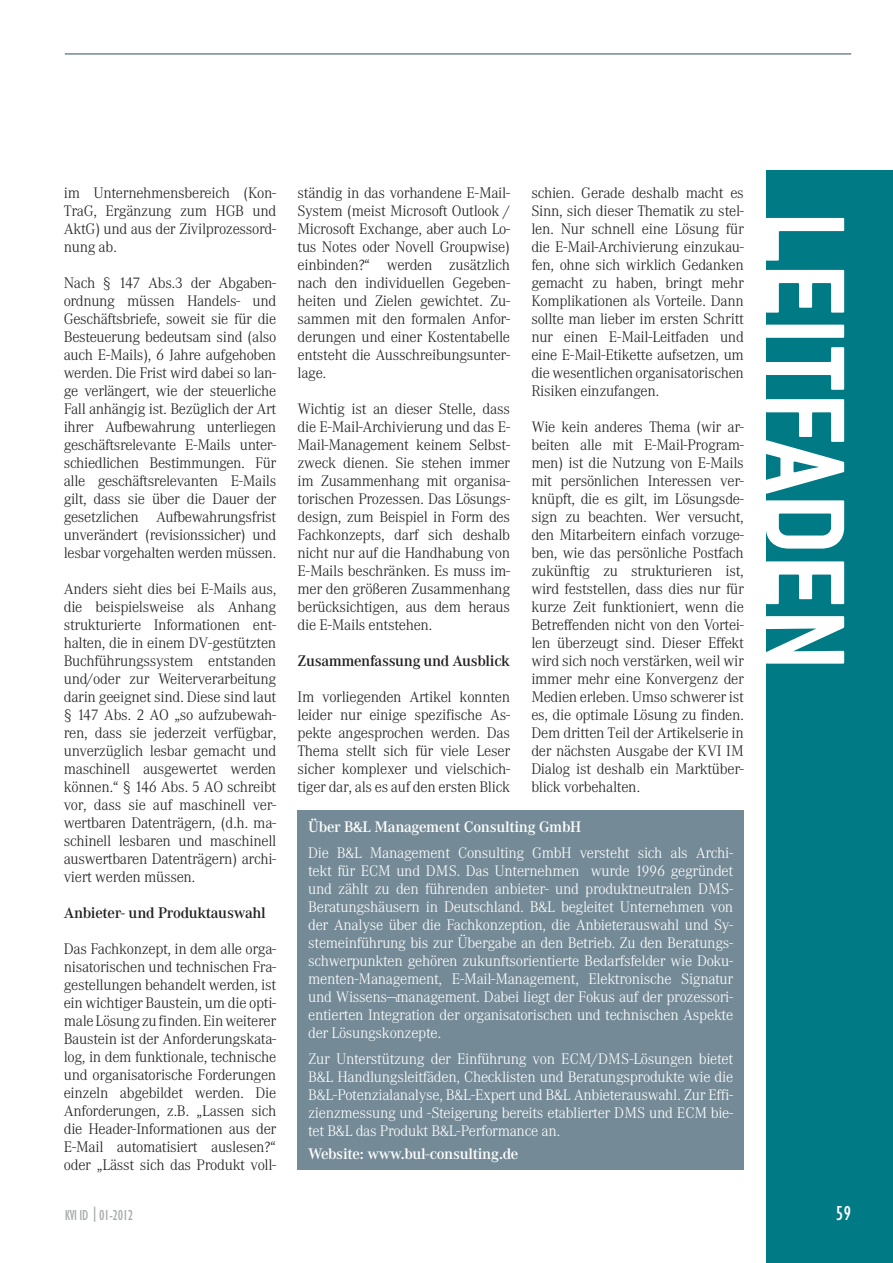
<style>
.page{position:relative;width:893px;height:1263px;background:#fff}
.page>*{position:absolute;margin:0;border:0;box-sizing:border-box;transform-origin:0 0}
.t1{font:700 124.5px "Conduit ITC";color:#fff;scale:.92 1}
.t2{font:condensed 21px "Gill Sans";color:#fff}
.t3{font:300 15px/18px "Corporate ABQ";letter-spacing:-.02em;color:#231f20;text-align:justify}
.t4{font:300 15px/18px "Corporate ABQ";letter-spacing:-.02em;color:#fff;text-align:justify}
.t5{font:500 15px "Corporate ABQ";letter-spacing:-.02em;color:#fff}
.t6{font:500 15px "Corporate ABQ";letter-spacing:-.025em;color:#231f20}
.t7{font:condensed 15px "Gill Sans";letter-spacing:-.025em;color:#a7a9ac}
</style>
<div class="page">
<div style="left:766px;top:170px;width:127px;height:1093px;background:#007b85"></div>
<hr style="left:65px;top:53px;width:786px;height:2px;background:#748a96">
<div style="left:298px;top:810px;width:446px;height:360px;background:#748a96"></div>
<p class="t3" style="left:64px;top:185px;width:214px">im Unternehmensbereich (Kon-TraG, Ergänzung zum HGB und AktG) und aus der Zivilprozessord&shy;nung ab.</p>
<p class="t3" style="left:64px;top:275px;width:214px">Nach § 147 Abs.3 der Abgaben&shy;ordnung müssen Handels- und Geschäftsbriefe, soweit sie für die Besteuerung bedeutsam sind (also auch E-Mails), 6 Jahre aufgehoben werden. Die Frist wird dabei so lan&shy;ge verlängert, wie der steuerliche Fall anhängig ist. Bezüglich der Art ihrer Aufbewahrung unterliegen geschäftsrelevante E-Mails unter&shy;schiedlichen Bestimmungen. Für alle geschäftsrelevanten E-Mails gilt, dass sie über die Dauer der gesetzlichen Aufbewahrungsfrist unverändert (revisionssicher) und lesbar vorgehalten werden müssen.</p>
<p class="t3" style="left:64px;top:581px;width:214px">Anders sieht dies bei E-Mails aus, die beispielsweise als Anhang strukturierte Informationen ent&shy;halten, die in einem DV-gestützten Buchführungssystem entstanden und/oder zur Weiterverarbeitung darin geeignet sind. Diese sind laut § 147 Abs. 2 AO „so aufzubewah&shy;ren, dass sie jederzeit verfügbar, unverzüglich lesbar gemacht und maschinell ausgewertet werden können.“ § 146 Abs. 5 AO schreibt vor, dass sie auf maschinell ver&shy;wertbaren Datenträgern, (d.h. ma&shy;schinell lesbaren und maschinell auswertbaren Datenträgern) archi&shy;viert werden müssen.</p>
<p class="t6" style="left:64px;top:907px;width:204px">Anbieter- und Produktauswahl</p>
<p class="t3" style="left:64px;top:941px;width:214px">Das Fachkonzept, in dem alle orga&shy;nisatorischen und technischen Fra&shy;gestellungen behandelt werden, ist ein wichtiger Baustein, um die opti&shy;male Lösung zu finden. Ein weiterer Baustein ist der Anforderungskata&shy;log, in dem funktionale, technische und organisatorische Forderungen einzeln abgebildet werden. Die Anforderungen, z.B. „Lassen sich die Header-Informationen aus der E-Mail automatisiert auslesen?“ oder „Lässt sich das Produkt voll-</p>
<p class="t3" style="left:298px;top:185px;width:214px">ständig in das vorhandene E-Mail-System (meist Microsoft Outlook / Microsoft Exchange, aber auch Lo&shy;tus Notes oder Novell Groupwise) einbinden?“ werden zusätzlich nach den individuellen Gegeben&shy;heiten und Zielen gewichtet. Zu&shy;sammen mit den formalen Anfor&shy;derungen und einer Kostentabelle entsteht die Ausschreibungsunter&shy;lage.</p>
<p class="t3" style="left:298px;top:401px;width:214px">Wichtig ist an dieser Stelle, dass die E-Mail-Archivierung und das E-Mail-Management keinem Selbst&shy;zweck dienen. Sie stehen immer im Zusammenhang mit organisa&shy;torischen Prozessen. Das Lösungs&shy;design, zum Beispiel in Form des Fachkonzepts, darf sich deshalb nicht nur auf die Handhabung von E-Mails beschränken. Es muss im&shy;mer den größeren Zusammenhang berücksichtigen, aus dem heraus die E-Mails entstehen.</p>
<p class="t6" style="left:298px;top:655px;width:214px">Zusammenfassung und Ausblick</p>
<p class="t3" style="left:298px;top:689px;width:214px">Im vorliegenden Artikel konnten leider nur einige spezifische As&shy;pekte angesprochen werden. Das Thema stellt sich für viele Leser sicher komplexer und vielschich&shy;tiger dar, als es auf den ersten Blick</p>
<p class="t3" style="left:531px;top:185px;width:214px">schien. Gerade deshalb macht es Sinn, sich dieser Thematik zu stel&shy;len. Nur schnell eine Lösung für die E-Mail-Archivierung einzukau&shy;fen, ohne sich wirklich Gedanken gemacht zu haben, bringt mehr Komplikationen als Vorteile. Dann sollte man lieber im ersten Schritt nur einen E-Mail-Leitfaden und eine E-Mail-Etikette aufsetzen, um die wesentlichen organisatorischen Risiken einzufangen.</p>
<p class="t3" style="left:531px;top:419px;width:214px">Wie kein anderes Thema (wir ar&shy;beiten alle mit E-Mail-Program&shy;men) ist die Nutzung von E-Mails mit persönlichen Interessen ver&shy;knüpft, die es gilt, im Lösungsde&shy;sign zu beachten. Wer versucht, den Mitarbeitern einfach vorzuge&shy;ben, wie das persönliche Postfach zukünftig zu strukturieren ist, wird feststellen, dass dies nur für kurze Zeit funktioniert, wenn die Betreffenden nicht von den Vortei&shy;len überzeugt sind. Dieser Effekt wird sich noch verstärken, weil wir immer mehr eine Konvergenz der Medien erleben. Umso schwerer ist es, die optimale Lösung zu finden.<br>Dem dritten Teil der Artikelserie in der nächsten Ausgabe der KVI IM Dialog ist deshalb ein Marktüber&shy;blick vorbehalten.</p>
<p class="t5" style="left:308px;top:820px;width:275px">Über B&amp;L Management Consulting GmbH</p>
<p class="t4" style="left:308px;top:845px;width:427px">Die B&amp;L Management Consulting GmbH versteht sich als Archi&shy;tekt für ECM und DMS. Das Unternehmen wurde 1996 gegründet und zählt zu den führenden anbieter- und produktneutralen DMS-Beratungshäusern in Deutschland. B&amp;L begleitet Unternehmen von der Analyse über die Fachkonzeption, die Anbieterauswahl und Sy&shy;stemeinführung bis zur Übergabe an den Betrieb. Zu den Beratungs&shy;schwerpunkten gehören zukunftsorientierte Bedarfsfelder wie Doku&shy;menten-Management, E-Mail-Management, Elektronische Signatur und Wissens¬management. Dabei liegt der Fokus auf der prozessori&shy;entierten Integration der organisatorischen und technischen Aspekte der Lösungskonzepte.</p>
<p class="t4" style="left:308px;top:1051px;width:427px">Zur Unterstützung der Einführung von ECM/DMS-Lösungen bietet B&amp;L Handlungsleitfäden, Checklisten und Beratungsprodukte wie die B&amp;L-Potenzialanalyse, B&amp;L-Expert und B&amp;L Anbieterauswahl. Zur Effi&shy;zienzmessung und -Steigerung bereits etablierter DMS und ECM bie&shy;tet B&amp;L das Produkt B&amp;L-Performance an.</p>
<p class="t5" style="left:308px;top:1148px;width:212px">Website: www.bul-consulting.de</p>
<h1 class="t1" style="left:848px;top:210px;width:503px;rotate:90deg">LEITFADEN</h1>
<p class="t7" style="left:65px;top:1210px;width:70px">KVI ID | 01-2012</p>
<h2 class="t2" style="left:836px;top:1206px;width:17px">59</h2>
</div>
